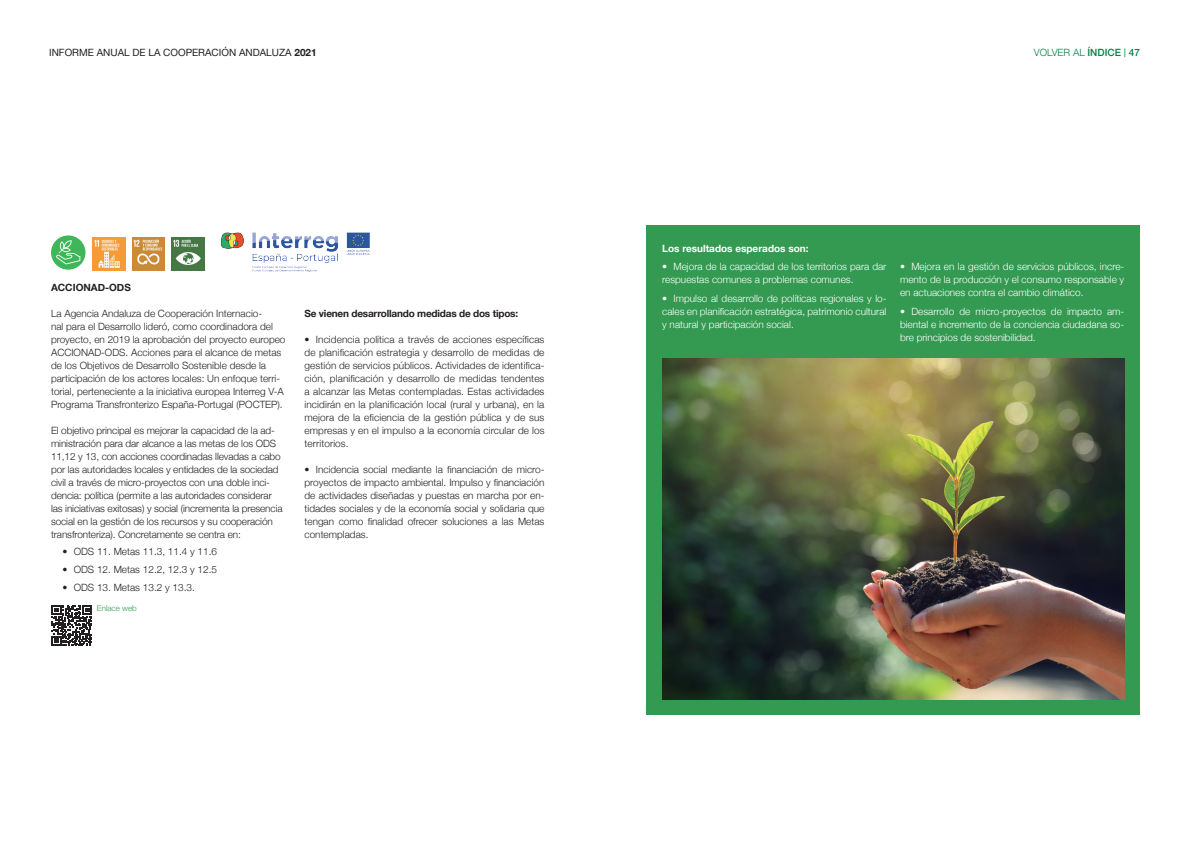
<style>
.page{position:relative;width:1191px;height:842px;background:#fff}
.page>*{position:absolute;margin:0;border:0;box-sizing:border-box;transform-origin:0 0}
.t1{font:300 10px/13px "Helvetica Neue";color:#231f20}
.t2{font:300 10px/13px "Helvetica Neue";color:#fff;text-align:justify}
.t3{font:10px "Helvetica Neue";color:#231f20}
.t4{font:700 10px "Helvetica Neue";letter-spacing:-.02em;color:#231f20}
.t5{font:700 10px "Helvetica Neue";color:#fff}
.t6{font:300 10px "Helvetica Neue";color:#058244}
.t7{font:700 10px "Helvetica Neue";color:#231f20}
.t8{font:300 8px "Helvetica Neue";color:#349951}
.s1{font-weight:700}
.s2{font-weight:500}
.s3{font-family:"N Haas Grotesk DS Pro 55 Rg";font-weight:400}
</style>
<div class="page">
<div style="left:646px;top:226px;width:494px;height:489px;background:#349951"></div>
<img style="left:662px;top:359px;width:462px;height:340px">
<img style="left:92px;top:237px;width:33px;height:33px">
<img style="left:132px;top:237px;width:33px;height:33px">
<img style="left:172px;top:237px;width:33px;height:33px">
<div style="left:51px;top:235px;width:34px;height:35px;background:#3fb65a;border-radius:50%"></div>
<svg style="left:56px;top:240px;width:24px;height:24px"></svg>
<svg style="left:51px;top:605px;width:41px;height:41px"></svg>
<img style="left:221px;top:232px;width:149px;height:40px">
<p class="t3" style="left:49px;top:46px;width:269px">INFORME ANUAL DE LA COOPERACIÓN ANDALUZA <span class="s1">2021</span></p>
<p class="t6" style="left:1034px;top:45px;width:107px">VOLVER AL <span class="s2">ÍNDICE</span> <span class="s3">|</span> <span class="s2">47</span></p>
<p class="t7" style="left:51px;top:279px;width:81px">ACCIONAD-ODS</p>
<p class="t1" style="left:51px;top:306px;width:236px">La Agencia Andaluza de Cooperación Internacio-<br>nal para el Desarrollo lideró, como coordinadora del proyecto, en 2019 la aprobación del proyecto europeo ACCIONAD-ODS. Acciones para el alcance de metas de los Objetivos de Desarrollo Sostenible desde la participación de los actores locales: Un enfoque terri&shy;torial, perteneciente a la iniciativa europea Interreg V-A Programa Transfronterizo España-Portugal (POCTEP).</p>
<p class="t1" style="left:51px;top:423px;width:233px">El objetivo principal es mejorar la capacidad de la ad&shy;ministración para dar alcance a las metas de los ODS 11,12 y 13, con acciones coordinadas llevadas a cabo por las autoridades locales y entidades de la sociedad civil a través de micro-proyectos con una doble inci&shy;dencia: política (permite a las autoridades considerar las iniciativas exitosas) y social (incrementa la presencia social en la gestión de los recursos y su cooperación transfronteriza). Concretamente se centra en:</p>
<p class="t1" style="left:62px;top:545px;width:156px">• ODS 11. Metas 11.3, 11.4 y 11.6</p>
<p class="t1" style="left:62px;top:562px;width:156px">• ODS 12. Metas 12.2, 12.3 y 12.5</p>
<p class="t1" style="left:62px;top:580px;width:134px">• ODS 13. Metas 13.2 y 13.3.</p>
<p class="t8" style="left:97px;top:601px;width:41px">Enlace web</p>
<p class="t4" style="left:304px;top:305px;width:215px">Se vienen desarrollando medidas de dos tipos:</p>
<p class="t1" style="left:304px;top:332px;width:241px;text-align:justify">• Incidencia política a través de acciones específicas de planificación estrategia y desarrollo de medidas de gestión de servicios públicos. Actividades de identifica&shy;ción, planificación y desarrollo de medidas tendentes a alcanzar las Metas contempladas. Estas actividades incidirán en la planificación local (rural y urbana), en la mejora de la eficiencia de la gestión pública y de sus empresas y en el impulso a la economía circular de los territorios.</p>
<p class="t1" style="left:304px;top:462px;width:241px;text-align:justify">• Incidencia social mediante la financiación de micro&shy;proyectos de impacto ambiental. Impulso y financiación de actividades diseñadas y puestas en marcha por en&shy;tidades sociales y de la economía social y solidaria que tengan como finalidad ofrecer soluciones a las Metas contempladas.</p>
<p class="t5" style="left:662px;top:240px;width:148px">Los resultados esperados son:</p>
<p class="t2" style="left:662px;top:260px;width:226px">• Mejora de la capacidad de los territorios para dar respuestas comunes a problemas comunes.</p>
<p class="t2" style="left:662px;top:291px;width:226px">• Impulso al desarrollo de políticas regionales y lo&shy;cales en planificación estratégica, patrimonio cultural y natural y participación social.</p>
<p class="t2" style="left:900px;top:259px;width:226px">• Mejora en la gestión de servicios públicos, incre&shy;mento de la producción y el consumo responsable y en actuaciones contra el cambio climático.</p>
<p class="t2" style="left:900px;top:304px;width:226px">• Desarrollo de micro-proyectos de impacto am&shy;biental e incremento de la conciencia ciudadana so&shy;bre principios de sostenibilidad.</p>
</div>
